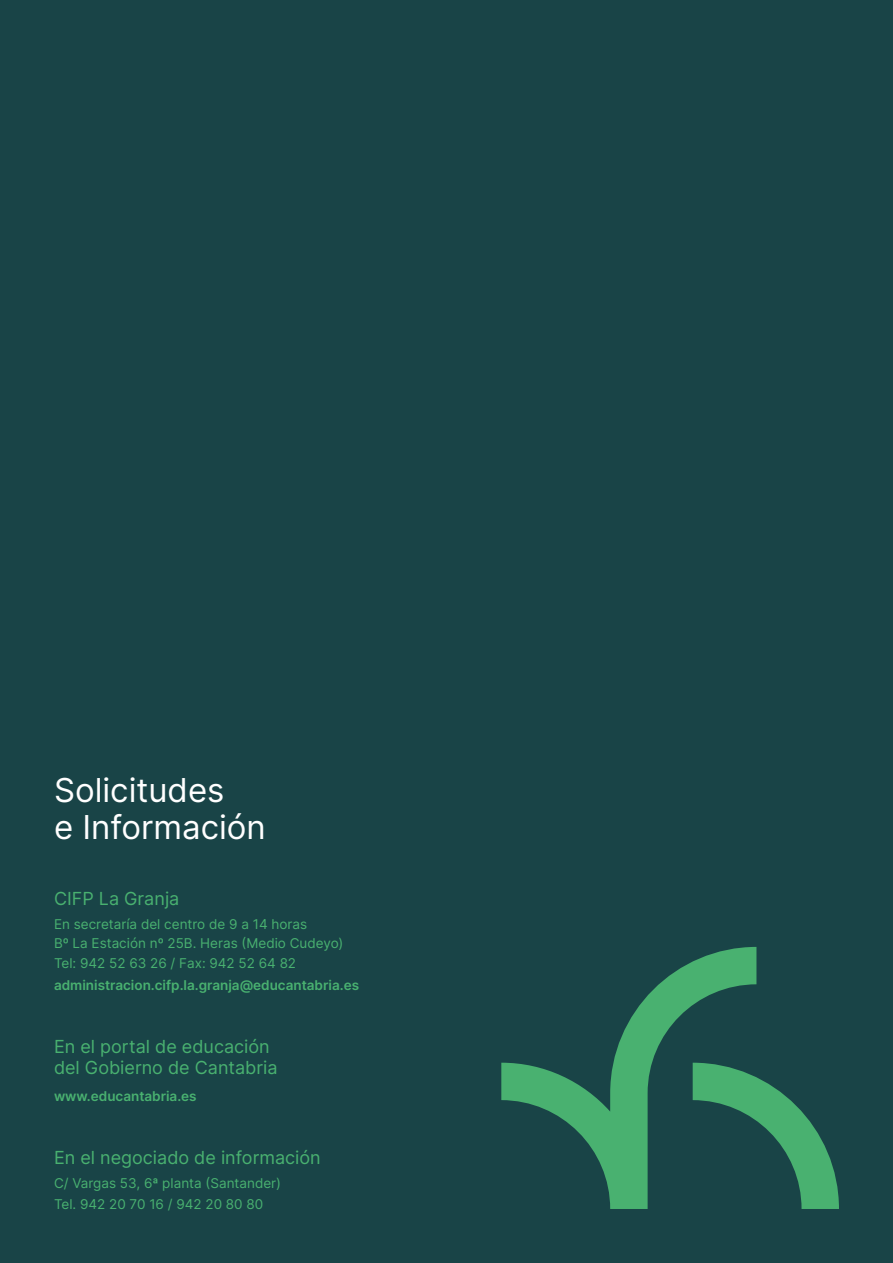
<style>
.page{position:relative;width:893px;height:1263px;background:#194447}
.page>*{position:absolute;margin:0;border:0;box-sizing:border-box;transform-origin:0 0}
.t1{font:33px/37.7px "Inter";color:#fff}
.t2{font:18px/21px "Inter";color:#49b170}
.t3{font:13.5px/19.5px "Inter";color:#49b170}
.t4{font:600 13.5px "Inter";color:#49b170}
</style>
<div class="page">
<svg style="left:501px;top:947px;width:338px;height:262px"></svg>
<h1 class="t1" style="left:54px;top:770px;width:213px">Solicitudes<br>e Información</h1>
<h2 class="t2" style="left:54px;top:888px;width:127px">CIFP La Granja</h2>
<p class="t3" style="left:54px;top:914px;width:291px">En secretaría del centro de 9 a 14 horas<br>Bº La Estación nº 25B. Heras (Medio Cudeyo)<br>Tel: 942 52 63 26 / Fax: 942 52 64 82</p>
<p class="t4" style="left:54px;top:975px;width:307px">administracion.cifp.la.granja@educantabria.es</p>
<h2 class="t2" style="left:54px;top:1036px;width:225px">En el portal de educación del Gobierno de Cantabria</h2>
<p class="t4" style="left:54px;top:1086px;width:144px">www.educantabria.es</p>
<h2 class="t2" style="left:54px;top:1147px;width:268px">En el negociado de información</h2>
<p class="t3" style="left:54px;top:1172px;width:229px;line-height:21px">C/ Vargas 53, 6ª planta (Santander)<br>Tel. 942 20 70 16 / 942 20 80 80</p>
</div>
